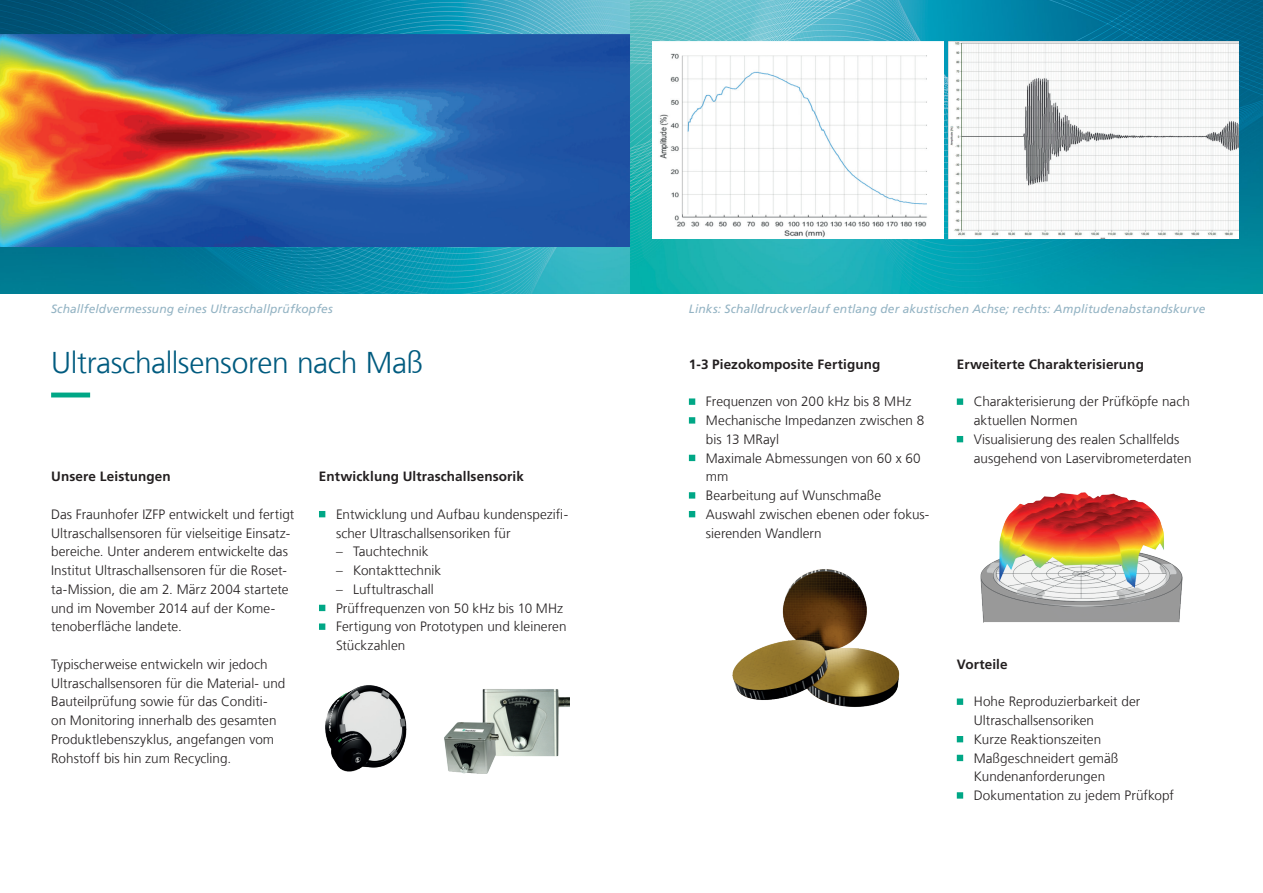
<style>
.page{position:relative;width:1263px;height:893px;background:#fff}
.page>*{position:absolute;margin:0;border:0;box-sizing:border-box;transform-origin:0 0}
.Ueberschrift_20_24_b{font:300 30px "Frutiger LT Com";letter-spacing:-.015em;color:#005b7f}
.Aufzaehlung_9_12_5_s{font:300 13.5px/18.8px "Frutiger LT Com";letter-spacing:.005em;color:#231f20}
.Fliesstext_9_12_5_sc{font:300 13.5px/18.8px "Frutiger LT Com";letter-spacing:.005em;color:#231f20}
.Absatzueberschrift_9{font:700 13.5px "Frutiger LT Com";letter-spacing:.01em;color:#231f20}
.Bildtext_Marginal_8{font:italic 12px "Frutiger LT Com";letter-spacing:.015em;color:#93b3c3}
</style>
<div class="page">
<img style="left:0;top:0;width:1263px;height:293px">
<svg style="left:319px;top:511px;width:7px;height:6px"></svg>
<svg style="left:319px;top:605px;width:7px;height:6px"></svg>
<svg style="left:319px;top:623px;width:7px;height:7px"></svg>
<svg style="left:51px;top:393px;width:40px;height:4px"></svg>
<svg style="left:689px;top:398px;width:7px;height:7px"></svg>
<svg style="left:689px;top:417px;width:7px;height:7px"></svg>
<svg style="left:689px;top:455px;width:7px;height:6px"></svg>
<svg style="left:689px;top:492px;width:7px;height:7px"></svg>
<svg style="left:689px;top:511px;width:7px;height:6px"></svg>
<svg style="left:957px;top:398px;width:7px;height:7px"></svg>
<svg style="left:957px;top:436px;width:7px;height:6px"></svg>
<svg style="left:957px;top:698px;width:7px;height:7px"></svg>
<svg style="left:957px;top:736px;width:7px;height:6px"></svg>
<svg style="left:957px;top:755px;width:7px;height:6px"></svg>
<svg style="left:957px;top:792px;width:7px;height:7px"></svg>
<img style="left:0;top:35px;width:629px;height:212px">
<img style="left:653px;top:41px;width:290px;height:198px">
<img style="left:949px;top:41px;width:289px;height:198px">
<img style="left:325px;top:685px;width:245px;height:89px">
<img style="left:732px;top:569px;width:168px;height:138px">
<img style="left:980px;top:492px;width:203px;height:130px">
<p class="Bildtext_Marginal_8" style="left:51px;top:301px;width:283px">Schallfeldvermessung eines Ultraschallprüfkopfes</p>
<p class="Bildtext_Marginal_8" style="left:689px;top:301px;width:518px">Links: Schalldruckverlauf entlang der akustischen Achse; rechts: Amplitudenabstandskurve</p>
<p class="Ueberschrift_20_24_b" style="left:51px;top:345px;width:374px">Ultraschallsensoren nach Maß</p>
<p class="Absatzueberschrift_9" style="left:689px;top:356px;width:193px">1-3 Piezokomposite Fertigung</p>
<p class="Aufzaehlung_9_12_5_s" style="left:706px;top:392px;width:207px">Frequenzen von 200 kHz bis 8 MHz</p>
<p class="Aufzaehlung_9_12_5_s" style="left:706px;top:411px;width:220px">Mechanische Impedanzen zwischen 8 bis 13 MRayl</p>
<p class="Aufzaehlung_9_12_5_s" style="left:706px;top:449px;width:216px">Maximale Abmessungen von 60 x 60 mm</p>
<p class="Aufzaehlung_9_12_5_s" style="left:706px;top:486px;width:177px">Bearbeitung auf Wunschmaße</p>
<p class="Aufzaehlung_9_12_5_s" style="left:706px;top:505px;width:225px">Auswahl zwischen ebenen oder fokus&shy;sierenden Wandlern</p>
<p class="Absatzueberschrift_9" style="left:319px;top:469px;width:206px">Entwicklung Ultraschallsensorik</p>
<p class="Aufzaehlung_9_12_5_s" style="left:336px;top:505px;width:234px">Entwicklung und Aufbau kundenspezifi&shy;scher Ultraschallsensoriken für</p>
<p class="Fliesstext_9_12_5_sc" style="left:336px;top:542px;width:94px">– Tauchtechnik</p>
<p class="Fliesstext_9_12_5_sc" style="left:336px;top:561px;width:107px">– Kontakttechnik</p>
<p class="Fliesstext_9_12_5_sc" style="left:336px;top:580px;width:99px">– Luftultraschall</p>
<p class="Aufzaehlung_9_12_5_s" style="left:336px;top:599px;width:229px">Prüffrequenzen von 50 kHz bis 10 MHz</p>
<p class="Aufzaehlung_9_12_5_s" style="left:336px;top:617px;width:232px">Fertigung von Prototypen und kleineren<br>Stückzahlen</p>
<p class="Absatzueberschrift_9" style="left:51px;top:469px;width:121px">Unsere Leistungen</p>
<p class="Fliesstext_9_12_5_sc" style="left:51px;top:505px;width:245px">Das Fraunhofer IZFP entwickelt und fertigt Ultraschallsensoren für vielseitige Einsatz&shy;bereiche. Unter anderem entwickelte das Institut Ultraschallsensoren für die Roset&shy;ta-Mission, die am 2. März 2004 startete und im November 2014 auf der Kome&shy;tenoberfläche landete.</p>
<p class="Fliesstext_9_12_5_sc" style="left:51px;top:655px;width:236px">Typischerweise entwickeln wir jedoch Ultraschallsensoren für die Material- und Bauteilprüfung sowie für das Conditi&shy;on Monitoring innerhalb des gesamten Produktlebenszyklus, angefangen vom Rohstoff bis hin zum Recycling.</p>
<p class="Absatzueberschrift_9" style="left:957px;top:356px;width:189px">Erweiterte Charakterisierung</p>
<p class="Aufzaehlung_9_12_5_s" style="left:974px;top:392px;width:218px">Charakterisierung der Prüfköpfe nach aktuellen Normen</p>
<p class="Aufzaehlung_9_12_5_s" style="left:974px;top:430px;width:219px">Visualisierung des realen Schallfelds ausgehend von Laservibrometerdaten</p>
<p class="Absatzueberschrift_9" style="left:957px;top:656px;width:52px">Vorteile</p>
<p class="Aufzaehlung_9_12_5_s" style="left:974px;top:692px;width:168px">Hohe Reproduzierbarkeit der<br>Ultraschallsensoriken</p>
<p class="Aufzaehlung_9_12_5_s" style="left:974px;top:730px;width:129px">Kurze Reaktionszeiten</p>
<p class="Aufzaehlung_9_12_5_s" style="left:974px;top:749px;width:146px">Maßgeschneidert gemäß<br>Kundenanforderungen</p>
<p class="Aufzaehlung_9_12_5_s" style="left:974px;top:786px;width:202px">Dokumentation zu jedem Prüfkopf</p>
</div>
